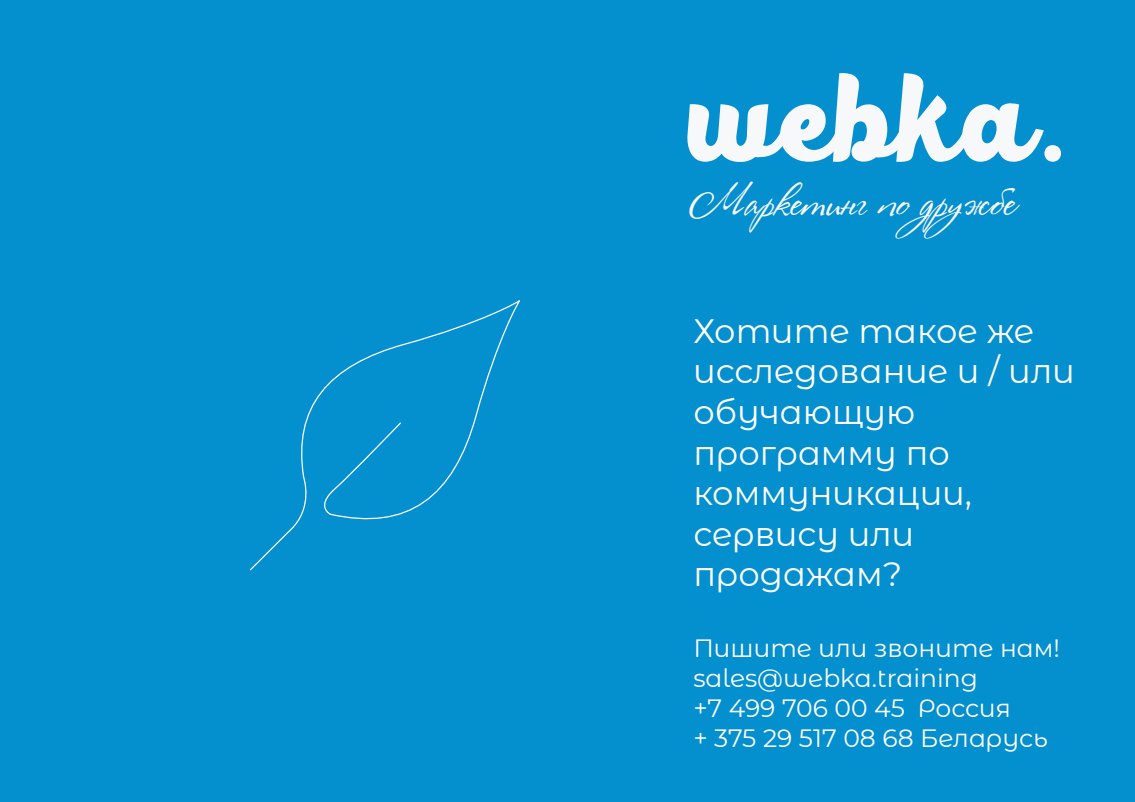
<style>
.page{position:relative;width:1135px;height:802px;background:#048fce}
.page>*{position:absolute;margin:0;border:0;box-sizing:border-box;transform-origin:0 0}
.t1{font:125px "Black Fat";color:#f7f8f9}
.t2{font:42px "Rosa Marena";color:#f7f8f9}
.t3{font:33.75px/40.5px "Montserrat Alternates";color:#fff}
.t4{font:25px/30px "Montserrat Alternates";color:#fff}
</style>
<div class="page">
<svg style="left:249px;top:301px;width:271px;height:270px"></svg>
<h1 class="t1" style="left:689px;top:42px;width:384px">webka.</h1>
<p class="t2" style="left:689px;top:176px;width:327px">Маркетинг по дружбе</p>
<p class="t3" style="left:693px;top:309px;width:383px">Хотите такое же исследование и / или обучающую программу по коммуникации, сервису или продажам?</p>
<p class="t4" style="left:693px;top:632px;width:368px">Пишите или звоните нам! sales@webka.training<br>+7 499 706 00 45 Россия<br>+ 375 29 517 08 68 Беларусь</p>
</div>
